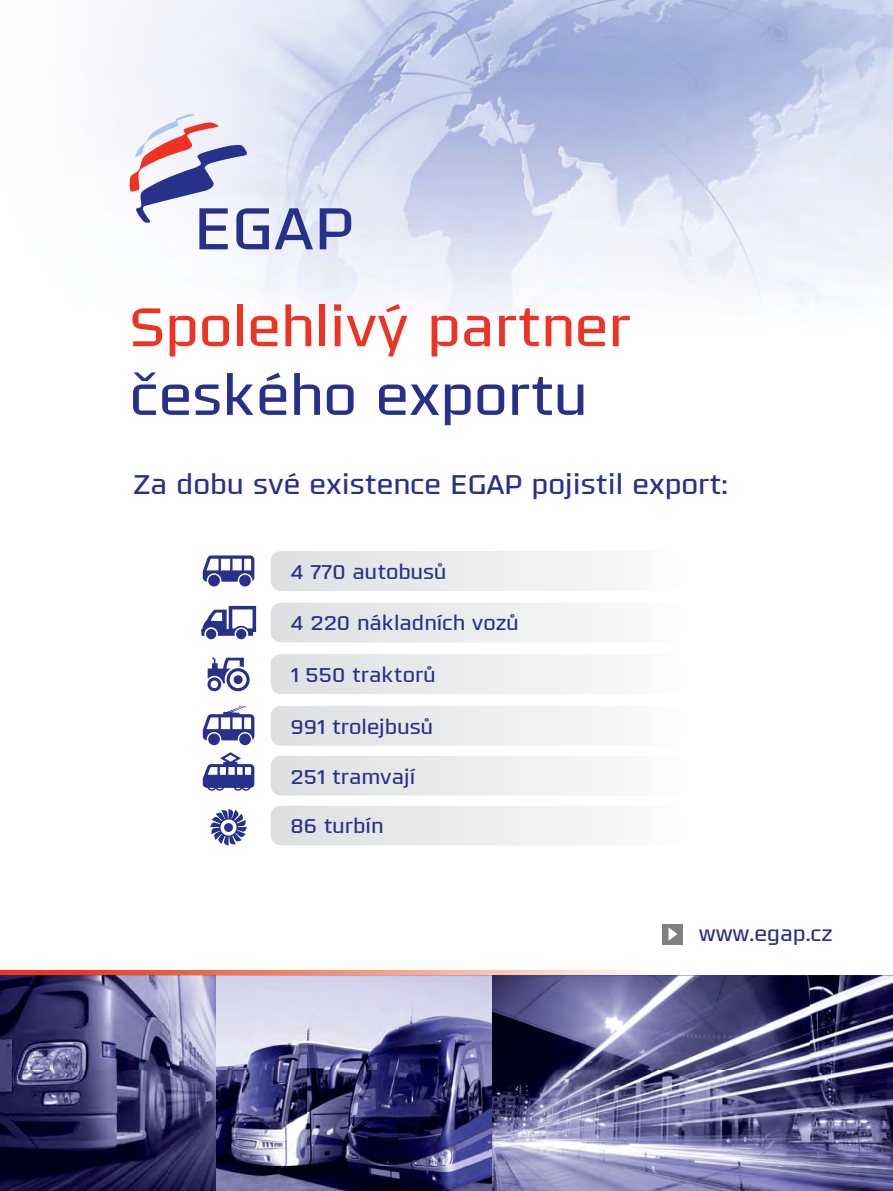
<style>
.page{position:relative;width:893px;height:1191px;background:#fff}
.page>*{position:absolute;margin:0;border:0;box-sizing:border-box;transform-origin:0 0}
.t1{font:300 57.3px "Olney";color:#ee3224}
.t2{font:300 57.3px "Olney";color:#27318b}
.t3{font:300 28.5px "Olney";color:#27318b}
.t4{font:300 21.75px "Olney";color:#27318b}
.t5{font:300 21px "Olney";color:#27318b}
</style>
<div class="page">
<img style="left:111px;top:0;width:782px;height:315px">
<svg style="left:0;top:970px;width:644px;height:5px;background:#f58c73"></svg>
<svg style="left:275px;top:208px;width:38px;height:41px;background:#9da3cd"></svg>
<svg style="left:320px;top:208px;width:31px;height:41px"></svg>
<svg style="left:130px;top:114px;width:139px;height:135px"></svg>
<div style="left:270px;top:551px;width:411px;height:40px;background:linear-gradient(to right,#dedfe0,#fbfbfc);border-radius:11px"></div>
<div style="left:270px;top:602px;width:411px;height:40px;background:linear-gradient(to right,#dedfe0,#fbfbfc);border-radius:11px"></div>
<div style="left:270px;top:654px;width:411px;height:40px;background:linear-gradient(to right,#dedfe0,#fbfbfc);border-radius:11px"></div>
<div style="left:270px;top:705px;width:411px;height:41px;background:linear-gradient(to right,#dedfe0,#fbfbfc);border-radius:11px"></div>
<div style="left:270px;top:755px;width:411px;height:40px;background:linear-gradient(to right,#dedfe0,#fbfbfc);border-radius:11px"></div>
<div style="left:270px;top:805px;width:411px;height:40px;background:linear-gradient(to right,#dedfe0,#fbfbfc);border-radius:11px"></div>
<svg style="left:210px;top:809px;width:37px;height:36px"></svg>
<div style="left:224px;top:823px;width:9px;height:9px;background:#27318b;border-radius:50%"></div>
<svg style="left:203px;top:555px;width:51px;height:31px"></svg>
<svg style="left:203px;top:705px;width:51px;height:40px"></svg>
<svg style="left:203px;top:752px;width:51px;height:38px"></svg>
<svg style="left:201px;top:606px;width:55px;height:33px"></svg>
<svg style="left:207px;top:657px;width:43px;height:34px"></svg>
<img style="left:492px;top:975px;width:401px;height:215px">
<svg style="left:0;top:975px;width:216px;height:215px;background:#494774"></svg>
<svg style="left:216px;top:975px;width:276px;height:215px;background:#6e6e96"></svg>
<div style="left:663px;top:923px;width:20px;height:21px;background:#808080"></div>
<svg style="left:669px;top:928px;width:8px;height:12px"></svg>
<h1 class="t1" style="left:130px;top:305px;width:503px">Spolehlivý partner</h1>
<h1 class="t2" style="left:130px;top:374px;width:460px">českého exportu</h1>
<h2 class="t3" style="left:133px;top:474px;width:597px">Za dobu své existence EGAP pojistil export:</h2>
<p class="t5" style="left:290px;top:564px;width:158px">4 770 autobusů</p>
<p class="t5" style="left:290px;top:615px;width:230px">4 220 nákladních vozů</p>
<p class="t5" style="left:290px;top:667px;width:147px">1 550 traktorů</p>
<p class="t5" style="left:290px;top:718px;width:144px">991 trolejbusů</p>
<p class="t5" style="left:290px;top:768px;width:126px">251 tramvají</p>
<p class="t5" style="left:290px;top:818px;width:94px">86 turbín</p>
<p class="t4" style="left:699px;top:925px;width:135px">www.egap.cz</p>
</div>
